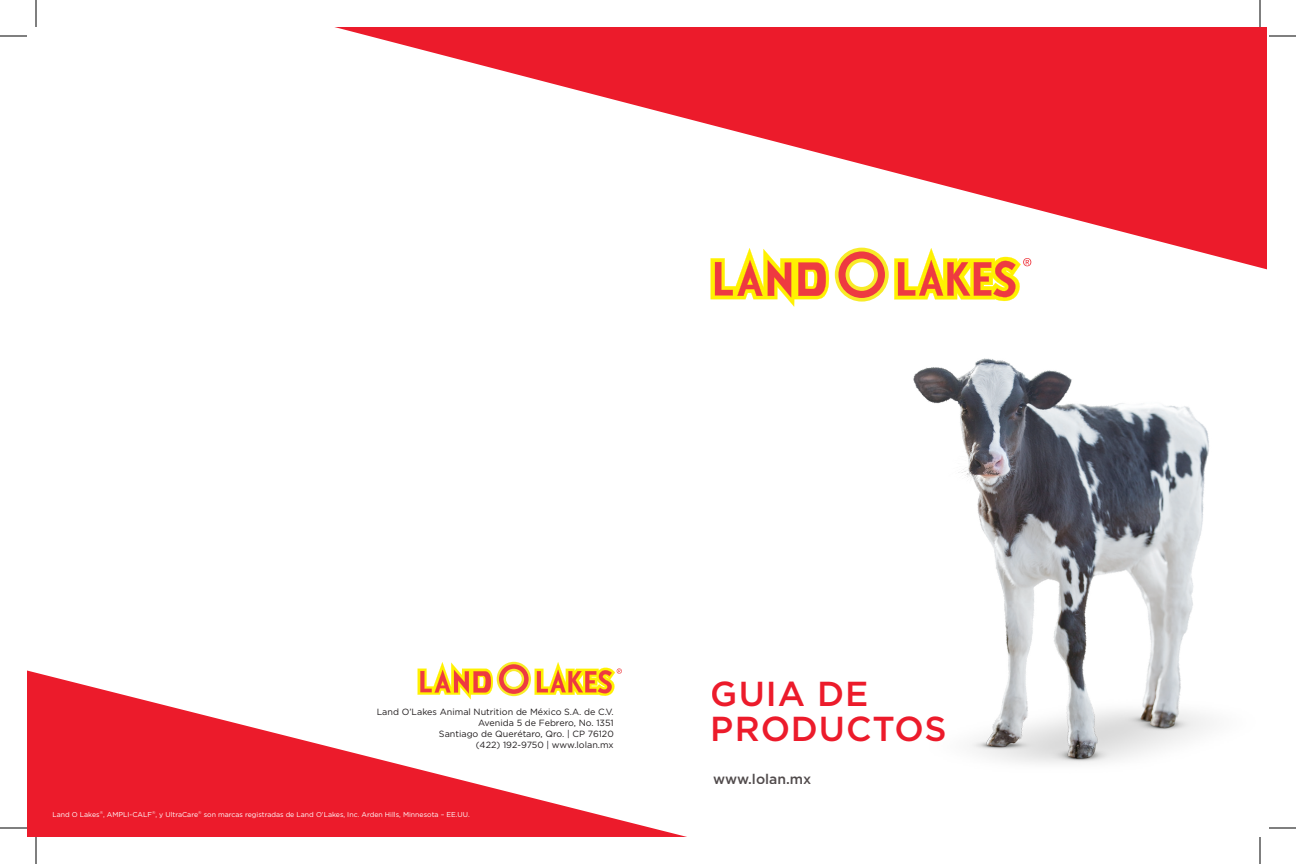
<style>
.page{position:relative;width:1296px;height:864px;background:#fff}
.page>*{position:absolute;margin:0;border:0;box-sizing:border-box;transform-origin:0 0}
.t1{font:500 34.6px/35px "Gotham";letter-spacing:.025em;color:#ec1b2b}
.t2{font:500 14px "Gotham";color:#514b4c}
.t3{font:9px/11px "Gotham";color:#211d1e;text-align:right}
.t4{font:7px "Gotham";color:#fff}
</style>
<div class="page">
<svg style="left:334px;top:27px;width:932px;height:280px"></svg>
<img style="left:885px;top:243px;width:373px;height:521px">
<svg style="left:27px;top:661px;width:660px;height:176px;fill:#ec1b2b"></svg>
<svg style="left:418px;top:662px;width:204px;height:38px"></svg>
<svg style="left:0;top:36px;width:27px;height:1px"></svg>
<svg style="left:1269px;top:36px;width:27px;height:1px"></svg>
<svg style="left:0;top:828px;width:27px;height:1px"></svg>
<svg style="left:1269px;top:828px;width:27px;height:1px"></svg>
<svg style="left:36px;top:0;width:1px;height:27px"></svg>
<svg style="left:36px;top:837px;width:1px;height:27px"></svg>
<svg style="left:1260px;top:0;width:1px;height:27px"></svg>
<svg style="left:1260px;top:837px;width:1px;height:27px"></svg>
<p class="t3" style="left:377px;top:706px;width:239px">Land O’Lakes Animal Nutrition de México S.A. de C.V.<br>Avenida 5 de Febrero, No. 1351<br>Santiago de Querétaro, Qro. | CP 76120<br>(422) 192-9750 | www.lolan.mx</p>
<p class="t4" style="left:52px;top:810px;width:419px">Land O Lakes<sup>®</sup>, AMPLI-CALF<sup>®</sup>, y UltraCare<sup>®</sup> son marcas registradas de Land O’Lakes, Inc. Arden Hills, Minnesota – EE.UU.</p>
<h1 class="t1" style="left:711px;top:676px;width:238px">GUIA DE<br>PRODUCTOS</h1>
<h2 class="t2" style="left:713px;top:771px;width:99px">www.lolan.mx</h2>
</div>
